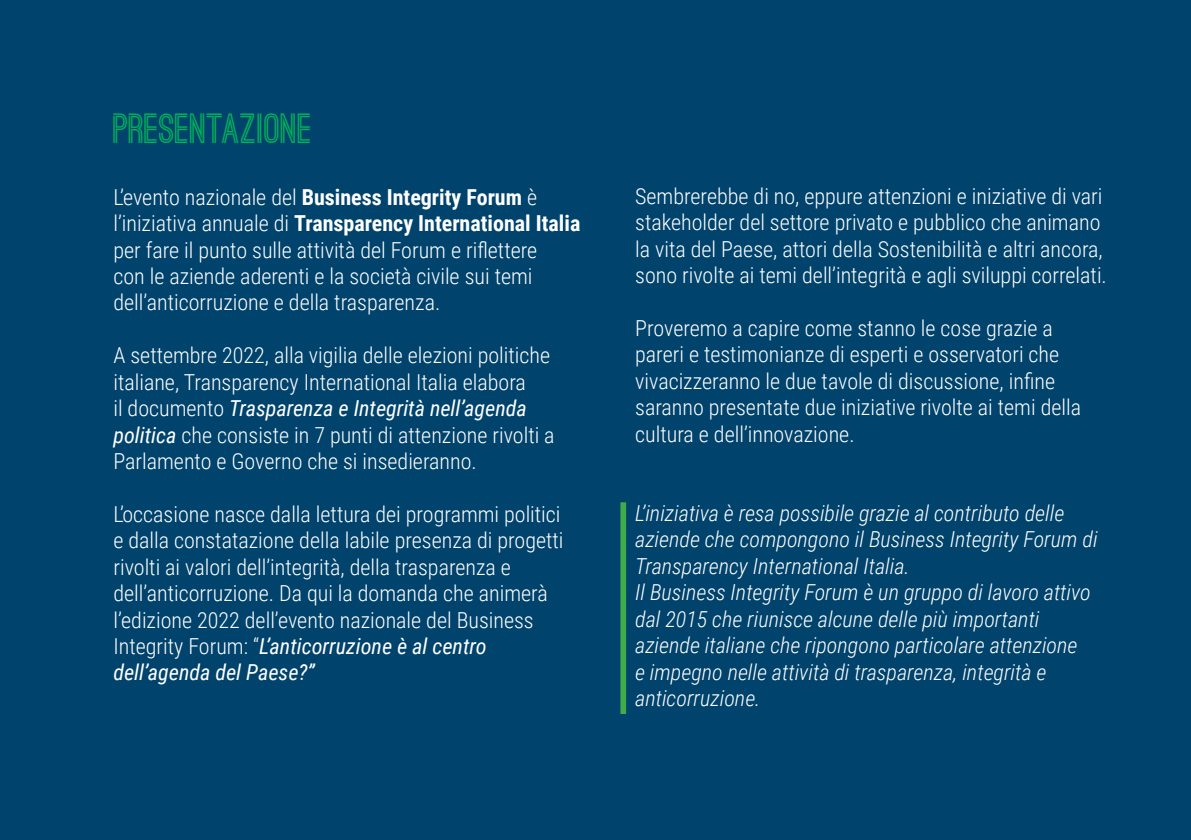
<style>
.page{position:relative;width:1191px;height:840px;background:#fff}
.page>*{position:absolute;margin:0;border:0;box-sizing:border-box;transform-origin:0 0}
.t1{font:700 40px "Ostrich Sans";color:#00b25a}
.t2{font:300 22px/26.4px "Roboto Condensed";color:#fff}
.t3{font:italic 300 22px/26.4px "Roboto Condensed";color:#fff}
.s1{font-weight:700}
.s2{font-weight:400;font-style:italic}
</style>
<div class="page">
<div style="left:0;top:0;width:1191px;height:839px;background:#00436c"></div>
<div style="left:620px;top:502px;width:6px;height:211px;background:#41ad49"></div>
<h1 class="t1" style="left:113px;top:113px;width:201px">PRESENTAZIONE</h1>
<p class="t2" style="left:113px;top:183px;width:468px">L’evento nazionale del <span class="s1">Business Integrity Forum</span> è l’iniziativa annuale di <span class="s1">Transparency International Italia </span>per fare il punto sulle attività del Forum e riflettere<br>con le aziende aderenti e la società civile sui temi dell’anticorruzione e della trasparenza.</p>
<p class="t2" style="left:113px;top:341px;width:443px">A settembre 2022, alla vigilia delle elezioni politiche italiane, Transparency International Italia elabora<br>il documento <span class="s2">Trasparenza e Integrità nell’agenda politica</span> che consiste in 7 punti di attenzione rivolti a Parlamento e Governo che si insedieranno.</p>
<p class="t2" style="left:113px;top:499px;width:451px">L’occasione nasce dalla lettura dei programmi politici e dalla constatazione della labile presenza di progetti rivolti ai valori dell’integrità, della trasparenza e dell’anticorruzione. Da qui la domanda che animerà l’edizione 2022 dell’evento nazionale del Business Integrity Forum: “<span class="s2">L’anticorruzione è al centro dell’agenda del Paese?”</span></p>
<p class="t2" style="left:635px;top:182px;width:473px">Sembrerebbe di no, eppure attenzioni e iniziative di vari stakeholder del settore privato e pubblico che animano la vita del Paese, attori della Sostenibilità e altri ancora, sono rivolte ai temi dell’integrità e agli sviluppi correlati.</p>
<p class="t2" style="left:635px;top:314px;width:447px">Proveremo a capire come stanno le cose grazie a pareri e testimonianze di esperti e osservatori che vivacizzeranno le due tavole di discussione, infine saranno presentate due iniziative rivolte ai temi della cultura e dell’innovazione.</p>
<p class="t3" style="left:635px;top:499px;width:464px">L’iniziativa è resa possibile grazie al contributo delle aziende che compongono il Business Integrity Forum di Transparency International Italia.<br>Il Business Integrity Forum è un gruppo di lavoro attivo dal 2015 che riunisce alcune delle più importanti aziende italiane che ripongono particolare attenzione<br>e impegno nelle attività di trasparenza, integrità e anticorruzione.</p>
</div>
